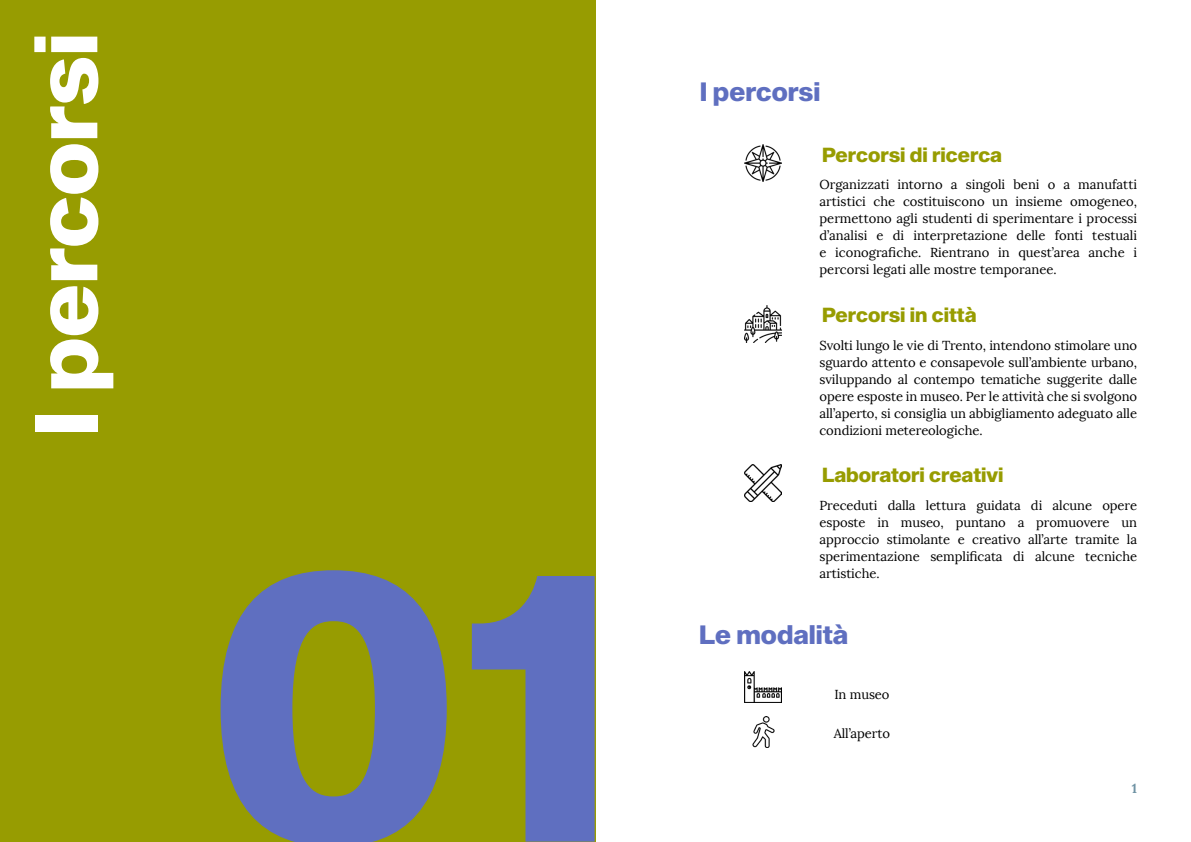
<style>
.page{position:relative;width:1191px;height:842px;background:#fff}
.page>*{position:absolute;margin:0;border:0;box-sizing:border-box;transform-origin:0 0}
.t1{font:380px "Sequel Sans Heavy Head";color:#5f6fc0}
.t2{font:87px "Sequel Sans Heavy Head";color:#fff}
.t3{font:26px "Sequel Sans Heavy Head";color:#5f6fc0}
.t4{font:20px "Sequel Sans Heavy Head";color:#979c01}
.t5{font:13px/17px "Lora";letter-spacing:-.005em;color:#000;text-align:justify}
.t6{font:700 13px "Lora";color:#6f93a4}
</style>
<div class="page">
<div style="left:0;top:0;width:595px;height:842px;background:#979c01"></div>
<img style="left:745px;top:145px;width:37px;height:37px">
<img style="left:745px;top:305px;width:37px;height:37px">
<img style="left:745px;top:465px;width:37px;height:37px">
<img style="left:745px;top:671px;width:37px;height:31px">
<img style="left:752px;top:716px;width:23px;height:31px">
<h2 class="t2" style="left:4px;top:436px;width:405px;rotate:-90deg">I percorsi</h2>
<h1 class="t1" style="left:208px;top:435px;width:410px">01</h1>
<h3 class="t3" style="left:700px;top:74px;width:122px">I percorsi</h3>
<h3 class="t4" style="left:822px;top:140px;width:182px">Percorsi di ricerca</h3>
<p class="t5" style="left:819px;top:176px;width:319px">Organizzati intorno a singoli beni o a manufatti artistici che costituiscono un insieme omogeneo, permettono agli studenti di sperimentare i processi d’analisi e di interpretazione delle fonti testuali e iconografiche. Rientrano in quest’area anche i percorsi legati alle mostre temporanee.</p>
<h3 class="t4" style="left:822px;top:301px;width:156px">Percorsi in città</h3>
<p class="t5" style="left:819px;top:337px;width:319px">Svolti lungo le vie di Trento, intendono stimolare uno sguardo attento e consapevole sull’ambiente urbano, sviluppando al contempo tematiche suggerite dalle opere esposte in museo. Per le attività che si svolgono all’aperto, si consiglia un abbigliamento adeguato alle condizioni metereologiche.</p>
<h3 class="t4" style="left:822px;top:460px;width:183px">Laboratori creativi</h3>
<p class="t5" style="left:819px;top:497px;width:319px">Preceduti dalla lettura guidata di alcune opere esposte in museo, puntano a promuovere un approccio stimolante e creativo all’arte tramite la sperimentazione semplificata di alcune tecniche artistiche.</p>
<h3 class="t3" style="left:699px;top:616px;width:151px">Le modalità</h3>
<p class="t5" style="left:834px;top:686px;width:57px">In museo</p>
<p class="t5" style="left:833px;top:725px;width:58px">All’aperto</p>
<p class="t6" style="left:1131px;top:780px;width:7px">1</p>
</div>
